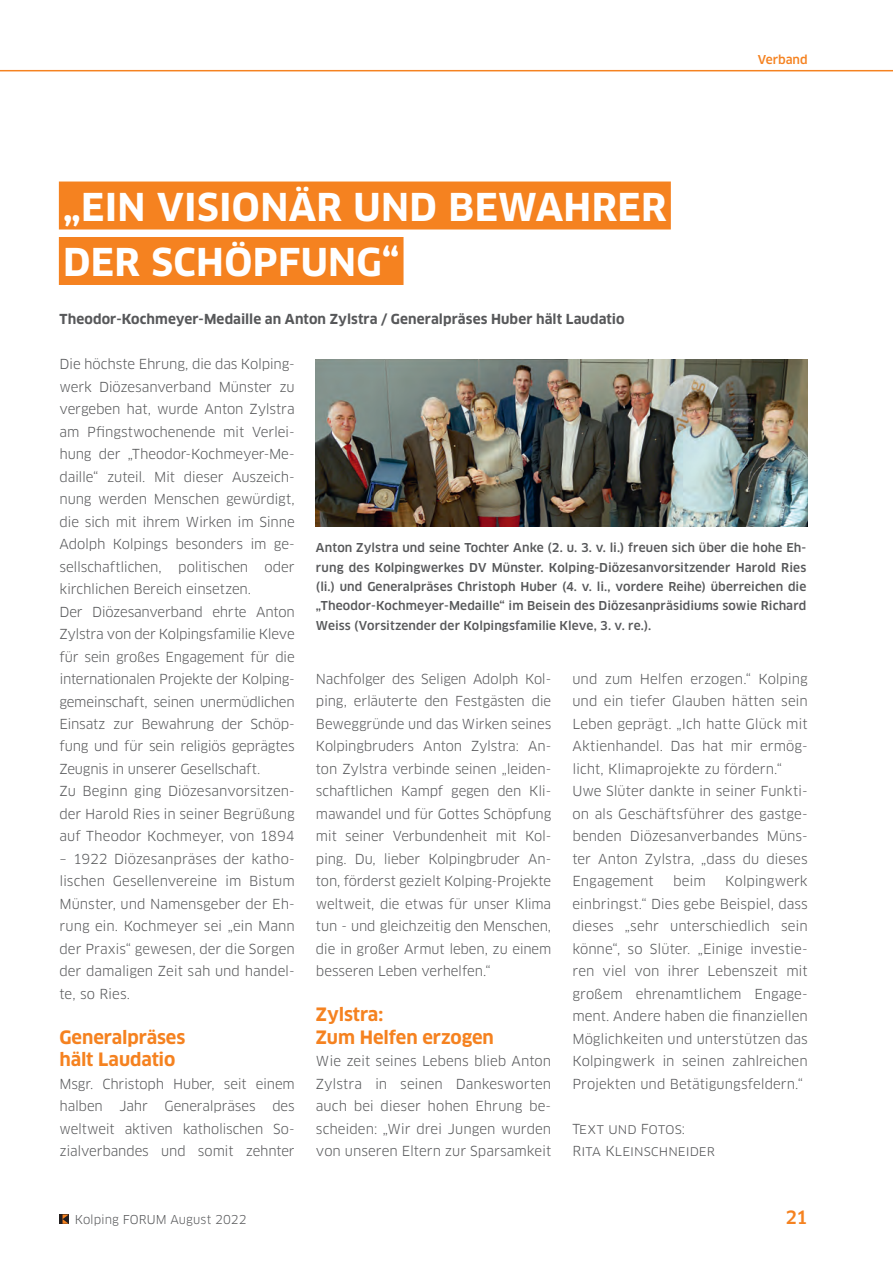
<style>
.page{position:relative;width:893px;height:1263px;background:#fff}
.page>*{position:absolute;margin:0;border:0;box-sizing:border-box;transform-origin:0 0}
.t1{font:700 37.5px/55.5px "Clan OT";letter-spacing:.01em;color:#fff}
.t2{font:700 18px/22.5px "Clan OT";letter-spacing:-.005em;color:#f58220}
.t3{font:500 18px "Clan OT";color:#f58220}
.t4{font:13.5px/22.5px "Clan OT";letter-spacing:-.005em;color:#57585a;text-align:justify}
.t5{font:700 13.5px "Clan OT";letter-spacing:.005em;color:#57585a}
.t6{font:500 12px/19.5px "Clan OT";letter-spacing:.005em;color:#57585a;text-align:justify}
.t7{font:12px "Clan OT";letter-spacing:.005em;color:#57585a}
.t8{font:500 12px "Clan OT";color:#f58220}
</style>
<div class="page">
<hr style="left:0;top:70px;width:893px;height:1px;background:#f58220">
<div style="left:59px;top:182px;width:612px;height:48px;background:#f58220"></div>
<div style="left:59px;top:237px;width:344px;height:48px;background:#f58220"></div>
<img style="left:316px;top:359px;width:492px;height:168px">
<svg style="left:60px;top:1215px;width:3px;height:9px"></svg>
<svg style="left:63px;top:1215px;width:6px;height:9px"></svg>
<p class="t8" style="left:758px;top:54px;width:51px">Verband</p>
<h1 class="t1" style="left:63px;top:182px;width:605px">„EIN VISIONÄR UND BEWAHRER<br>DER SCHÖPFUNG“</h1>
<p class="t5" style="left:60px;top:314px;width:567px">Theodor-Kochmeyer-Medaille an Anton Zylstra / Generalpräses Huber hält Laudatio</p>
<p class="t4" style="left:60px;top:354px;width:237px;text-align:left">Die höchste Ehrung, die das Kolping&shy;werk Diözesanverband Münster zu vergeben hat, wurde Anton Zylstra am Pfingstwochenende mit Verlei&shy;hung der „Theodor-Kochmeyer-Me&shy;daille“ zuteil. Mit dieser Auszeich&shy;nung werden Menschen gewürdigt, die sich mit ihrem Wirken im Sinne Adolph Kolpings besonders im ge&shy;sellschaftlichen, politischen oder kirchlichen Bereich einsetzen.<br>Der Diözesanverband ehrte Anton Zylstra von der Kolpingsfamilie Kleve für sein großes Engagement für die internationalen Projekte der Kolping&shy;gemeinschaft, seinen unermüdlichen Einsatz zur Bewahrung der Schöp&shy;fung und für sein religiös geprägtes Zeugnis in unserer Gesellschaft.<br>Zu Beginn ging Diözesanvorsitzen&shy;der Harold Ries in seiner Begrüßung auf Theodor Kochmeyer, von 1894</p>
<p class="t4" style="left:60px;top:849px;width:237px">– 1922 Diözesanpräses der katho&shy;lischen Gesellenvereine im Bistum Münster, und Namensgeber der Eh&shy;rung ein. Kochmeyer sei „ein Mann der Praxis“ gewesen, der die Sorgen der damaligen Zeit sah und handel&shy;te, so Ries.</p>
<h2 class="t2" style="left:60px;top:1027px;width:127px">Generalpräses hält Laudatio</h2>
<p class="t4" style="left:60px;top:1073px;width:237px">Msgr. Christoph Huber, seit einem halben Jahr Generalpräses des weltweit aktiven katholischen So&shy;zialverbandes und somit zehnter</p>
<p class="t6" style="left:316px;top:539px;width:492px">Anton Zylstra und seine Tochter Anke (2. u. 3. v. li.) freuen sich über die hohe Eh&shy;rung des Kolpingwerkes DV Münster. Kolping-Diözesanvorsitzender Harold Ries (li.) und Generalpräses Christoph Huber (4. v. li., vordere Reihe) überreichen die „Theodor-Kochmeyer-Medaille“ im Beisein des Diözesanpräsidiums sowie Richard Weiss (Vorsitzender der Kolpingsfamilie Kleve, 3. v. re.).</p>
<p class="t4" style="left:572px;top:669px;width:237px;text-align:left">und zum Helfen erzogen.“ Kolping und ein tiefer Glauben hätten sein<br>Leben geprägt. „Ich hatte Glück mit<br>Aktienhandel. Das hat mir ermög&shy;licht, Klimaprojekte zu fördern.“<br>Uwe Slüter dankte in seiner Funkti&shy;on als Geschäftsführer des gastge&shy;benden Diözesanverbandes Müns&shy;ter Anton Zylstra, „dass du dieses<br>Engagement</p>
<p class="t4" style="left:316px;top:669px;width:237px">Nachfolger des Seligen Adolph Kol&shy;ping, erläuterte den Festgästen die Beweggründe und das Wirken seines Kolpingbruders Anton Zylstra: An&shy;ton Zylstra verbinde seinen „leiden&shy;schaftlichen Kampf gegen den Kli&shy;mawandel und für Gottes Schöpfung mit seiner Verbundenheit mit Kol&shy;ping. Du, lieber Kolpingbruder An&shy;ton, förderst gezielt Kolping-Projekte weltweit, die etwas für unser Klima tun - und gleichzeitig den Menschen, die in großer Armut leben, zu einem besseren Leben verhelfen.“</p>
<h2 class="t2" style="left:316px;top:1005px;width:179px">Zylstra:<br>Zum Helfen erzogen</h2>
<p class="t4" style="left:316px;top:1051px;width:237px">Wie zeit seines Lebens blieb Anton Zylstra in seinen Dankesworten auch bei dieser hohen Ehrung be&shy;scheiden: „Wir drei Jungen wurden von unseren Eltern zur Sparsamkeit</p>
<p class="t4" style="left:673px;top:871px;width:34px">beim</p>
<p class="t4" style="left:572px;top:871px;width:237px;text-indent:153px">Kolpingwerk einbringst.“ Dies gebe Beispiel, dass dieses „sehr unterschiedlich sein könne“, so Slüter. „Einige investie&shy;ren viel von ihrer Lebenszeit mit großem ehrenamtlichem Engage&shy;ment. Andere haben die finanziellen Möglichkeiten und unterstützen das Kolpingwerk in seinen zahlreichen Projekten und Betätigungsfeldern.“</p>
<p class="t4" style="left:572px;top:1119px;width:144px">Text und Fotos:<br>Rita Kleinschneider</p>
<p class="t7" style="left:75px;top:1214px;width:173px">Kolping FORUM August 2022</p>
<h2 class="t3" style="left:785px;top:1210px;width:24px">21</h2>
</div>
